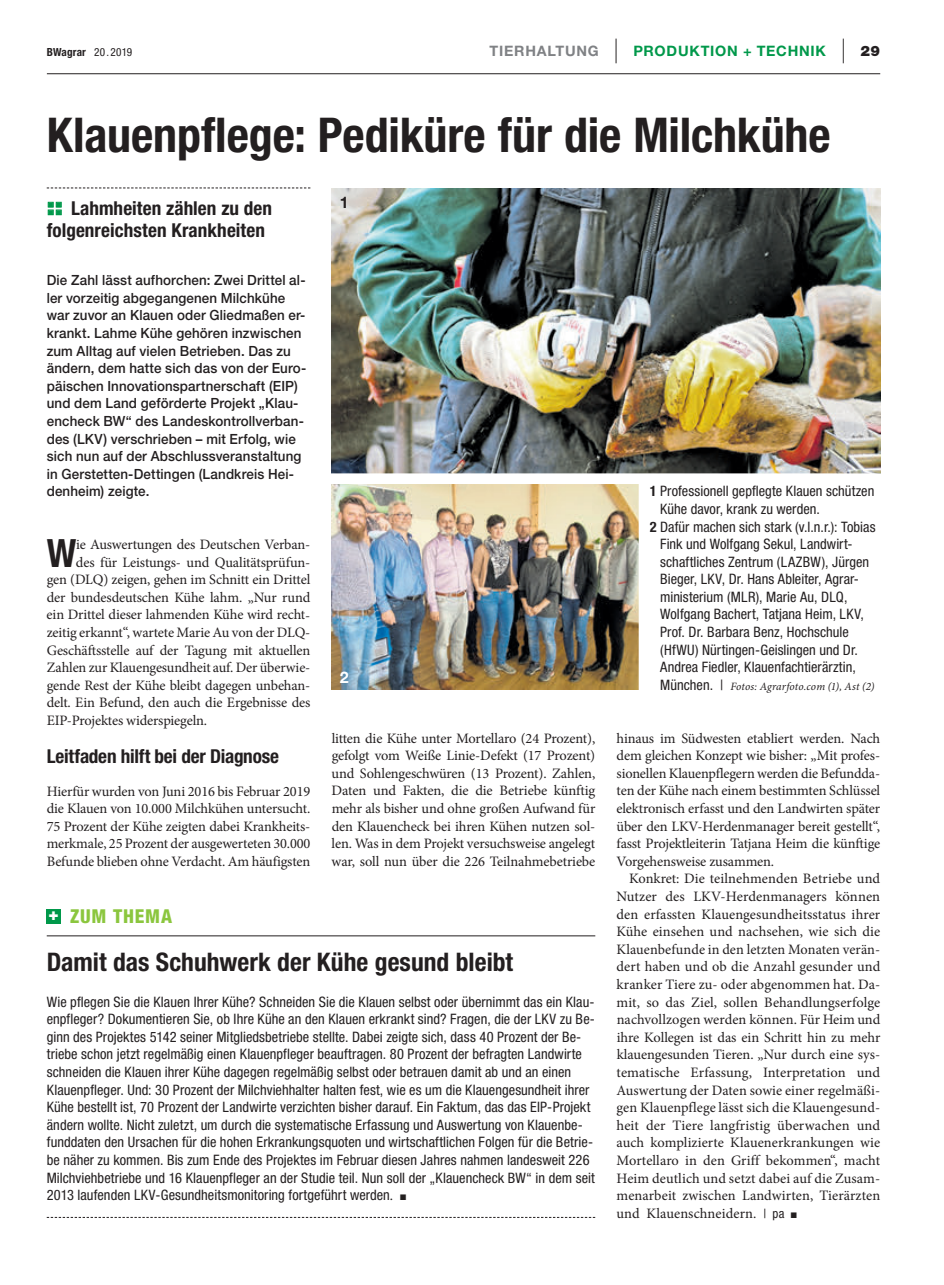
<style>
.page{position:relative;width:944px;height:1285px;background:#fff}
.page>*{position:absolute;margin:0;border:0;box-sizing:border-box;transform-origin:0 0}
.t1{font:700 condensed 48px "Helvetica Neue LT Std";color:#231f20}
.t2{font:700 condensed 39px "Helvetica Neue LT Std";color:#231f20}
.t3{font:700 condensed 25.5px "Helvetica Neue LT Std";color:#231f20}
.t4{font:700 condensed 19.2px/22.4px "Helvetica Neue LT Std";color:#231f20}
.t5{font:800 condensed 19.2px "Helvetica Neue LT Std";letter-spacing:.04em;color:#8bc63e}
.t6{font:900 16.95px "Helvetica Neue LT Std";color:#fff}
.t7{font:700 16.05px "Helvetica Neue LT Std";color:#fff}
.t8{font:700 16.05px "Helvetica Neue LT Std";color:#231f20}
.t9{font:14.4px/17.5px "Minion Pro";letter-spacing:-.01em;color:#231f20;text-align:justify}
.t10{font:condensed 14.4px/17.5px "Helvetica Neue LT Std";letter-spacing:.005em;color:#231f20}
.t11{font:700 14.4px "Helvetica Neue LT Std";letter-spacing:.05em;color:#00984a}
.t12{font:500 14.1px/17.5px "Helvetica Neue LT Std";letter-spacing:.01em;color:#231f20;scale:.95 1}
.t13{font:italic 11.25px "Minion Pro";letter-spacing:.01em;color:#231f20}
.t14{font:700 condensed 11.25px "Helvetica Neue LT Std";letter-spacing:.01em;color:#231f20}
.s1{font-weight:400}
.s2{color:#808285}
.s3{font-weight:100;font-size:24.6px;color:#231f20}
.s4{font-weight:900;color:#231f20}
.s5{font-weight:900;font-stretch:normal;font-size:24px;color:#00984a}
.s6{font-family:"Minion Pro";font-stretch:normal}
.s7{font-weight:700}
.s8{font-family:"Helvetica Neue LT Std";font-style:normal;font-stretch:condensed;font-size:14.4px}
.s9{font-family:"Helvetica Neue LT Std";font-stretch:condensed;font-size:12.75px}
</style>
<div class="page">
<hr style="left:47px;top:73px;width:833px;height:1px;background:#231f20">
<svg style="left:47px;top:187px;width:263px;height:1px"></svg>
<svg style="left:48px;top:201px;width:14px;height:14px"></svg>
<hr style="left:47px;top:935px;width:548px;height:1px;background:#231f20">
<svg style="left:47px;top:1216px;width:548px;height:1px"></svg>
<div style="left:47px;top:909px;width:14px;height:14px;background:#00984a"></div>
<img style="left:332px;top:484px;width:307px;height:205px">
<img style="left:332px;top:188px;width:548px;height:285px">
<p class="t14" style="left:47px;top:46px;width:87px">BWagrar <span class="s1">20 . 2019</span></p>
<p class="t11" style="left:490px;top:42px;width:392px"><span class="s2">TIERHALTUNG</span> <span class="s3">|</span> PRODUKTION + TECHNIK <span class="s3">|</span> <span class="s4">29</span></p>
<h1 class="t1" style="left:47px;top:105px;width:785px">Klauenpflege: Pediküre für die Milchkühe</h1>
<h3 class="t4" style="left:47px;top:196px;width:227px"><span class="s5">::</span> Lahmheiten zählen zu den folgenreichsten Krankheiten</h3>
<p class="t12" style="left:47px;top:271px;width:275px">Die Zahl lässt aufhorchen: Zwei Drittel al&shy;ler vorzeitig abgegangenen Milchkühe war zuvor an Klauen oder Gliedmaßen er&shy;krankt. Lahme Kühe gehören inzwischen zum Alltag auf vielen Betrieben. Das zu ändern, dem hatte sich das von der Euro&shy;päischen Innovationspartnerschaft (EIP) und dem Land geförderte Projekt „Klau&shy;encheck BW“ des Landeskontrollverban&shy;des (LKV) verschrieben – mit Erfolg, wie sich nun auf der Abschlussveranstaltung in Gerstetten-Dettingen (Landkreis Hei&shy;denheim) zeigte.</p>
<h2 class="t2" style="left:47px;top:529px;width:31px">W</h2>
<p class="t9" style="left:76px;top:535px;width:236px">ie Auswertungen des Deutschen Verban-</p>
<p class="t9" style="left:76px;top:553px;width:236px">des für Leistungs- und Qualitätsprüfun-</p>
<p class="t9" style="left:47px;top:570px;width:265px">gen (DLQ) zeigen, gehen im Schnitt ein Drittel</p>
<p class="t9" style="left:47px;top:588px;width:265px">der bundesdeutschen Kühe lahm. „Nur rund</p>
<p class="t9" style="left:47px;top:605px;width:265px">ein Drittel dieser lahmenden Kühe wird recht-</p>
<p class="t9" style="left:47px;top:623px;width:265px">zeitig erkannt“, wartete Marie Au von der DLQ-</p>
<p class="t9" style="left:47px;top:640px;width:265px">Geschäftsstelle auf der Tagung mit aktuellen</p>
<p class="t9" style="left:47px;top:658px;width:265px">Zahlen zur Klauengesundheit auf. Der überwie-</p>
<p class="t9" style="left:47px;top:676px;width:265px">gende Rest der Kühe bleibt dagegen unbehan-</p>
<p class="t9" style="left:47px;top:693px;width:265px">delt. Ein Befund, den auch die Ergebnisse des</p>
<p class="t9" style="left:47px;top:711px;width:162px">EIP-Projektes widerspiegeln.</p>
<h3 class="t4" style="left:47px;top:745px;width:234px">Leitfaden hilft bei der Diagnose</h3>
<p class="t9" style="left:47px;top:781px;width:265px">Hierfür wurden von Juni 2016 bis Februar 2019 die Klauen von 10.000 Milchkühen untersucht.<br>75 Prozent der Kühe zeigten dabei Krankheits&shy;merkmale, 25 Prozent der ausgewerteten 30.000<br>Befunde blieben ohne Verdacht. Am häufigsten</p>
<p class="t8" style="left:340px;top:192px;width:10px">1</p>
<p class="t7" style="left:340px;top:667px;width:10px">2</p>
<p class="t9" style="left:332px;top:728px;width:265px">litten die Kühe unter Mortellaro (24 Prozent), gefolgt vom Weiße Linie-Defekt (17 Prozent) und Sohlengeschwüren (13 Prozent). Zahlen, Daten und Fakten, die die Betriebe künftig mehr als bisher und ohne großen Aufwand für den Klauencheck bei ihren Kühen nutzen sol&shy;len. Was in dem Projekt versuchsweise angelegt war, soll nun über die 226 Teilnahmebetriebe</p>
<h3 class="t5" style="left:70px;top:904px;width:103px">ZUM THEMA</h3>
<h3 class="t3" style="left:47px;top:946px;width:468px">Damit das Schuhwerk der Kühe gesund bleibt</h3>
<p class="t10" style="left:47px;top:992px;width:550px">Wie pflegen Sie die Klauen Ihrer Kühe? Schneiden Sie die Klauen selbst oder übernimmt das ein Klau&shy;enpfleger? Dokumentieren Sie, ob Ihre Kühe an den Klauen erkrankt sind? Fragen, die der LKV zu Be&shy;ginn des Projektes 5142 seiner Mitgliedsbetriebe stellte. Dabei zeigte sich, dass 40 Prozent der Be&shy;triebe schon jetzt regelmäßig einen Klauenpfleger beauftragen. 80 Prozent der befragten Landwirte schneiden die Klauen ihrer Kühe dagegen regelmäßig selbst oder betrauen damit ab und an einen Klauenpfleger. Und: 30 Prozent der Milchviehhalter halten fest, wie es um die Klauengesundheit ihrer Kühe bestellt ist, 70 Prozent der Landwirte verzichten bisher darauf. Ein Faktum, das das EIP-Projekt ändern wollte. Nicht zuletzt, um durch die systematische Erfassung und Auswertung von Klauenbe&shy;funddaten den Ursachen für die hohen Erkrankungsquoten und wirtschaftlichen Folgen für die Betrie&shy;be näher zu kommen. Bis zum Ende des Projektes im Februar diesen Jahres nahmen landesweit 226<br>Milchviehbetriebe und 16 Klauenpfleger an der Studie teil. Nun soll der „Klauencheck BW“ in dem seit 2013 laufenden LKV-Gesundheitsmonitoring fortgeführt werden<span class="s6">.</span> ■</p>
<p class="t6" style="left:49px;top:903px;width:12px">+</p>
<p class="t10" style="left:650px;top:482px;width:226px"><span class="s7">1</span> Professionell gepflegte Klauen schützen</p>
<p class="t10" style="left:660px;top:500px;width:161px">Kühe davor, krank zu werden.</p>
<p class="t10" style="left:650px;top:517px;width:227px"><span class="s7">2</span> Dafür machen sich stark (v.l.n.r.): Tobias</p>
<p class="t10" style="left:660px;top:535px;width:194px">Fink und Wolfgang Sekul, Landwirt-</p>
<p class="t10" style="left:660px;top:553px;width:210px">schaftliches Zentrum (LAZBW), Jürgen</p>
<p class="t10" style="left:660px;top:570px;width:200px">Bieger, LKV, Dr. Hans Ableiter, Agrar-</p>
<p class="t10" style="left:660px;top:588px;width:189px">ministerium (MLR), Marie Au, DLQ,</p>
<p class="t10" style="left:660px;top:605px;width:205px">Wolfgang Bachert, Tatjana Heim, LKV,</p>
<p class="t10" style="left:660px;top:623px;width:190px">Prof. Dr. Barbara Benz, Hochschule</p>
<p class="t10" style="left:660px;top:640px;width:199px">(HfWU) Nürtingen-Geislingen und Dr.</p>
<p class="t10" style="left:660px;top:658px;width:197px">Andrea Fiedler, Klauenfachtierärztin,</p>
<p class="t13" style="left:660px;top:678px;width:216px"><span class="s8">München. |</span> Fotos: Agrarfoto.com (1), Ast (2)</p>
<p class="t9" style="left:616px;top:728px;width:265px">hinaus im Südwesten etabliert werden. Nach dem gleichen Konzept wie bisher: „Mit profes&shy;sionellen Klauenpflegern werden die Befundda&shy;ten der Kühe nach einem bestimmten Schlüssel elektronisch erfasst und den Landwirten später über den LKV-Herdenmanager bereit gestellt“, fasst Projektleiterin Tatjana Heim die künftige Vorgehensweise zusammen.</p>
<p class="t9" style="left:616px;top:869px;width:265px;text-indent:13px">Konkret: Die teilnehmenden Betriebe und Nutzer des LKV-Herdenmanagers können den erfassten Klauengesundheitsstatus ihrer Kühe einsehen und nachsehen, wie sich die Klauenbefunde in den letzten Monaten verän&shy;dert haben und ob die Anzahl gesunder und kranker Tiere zu- oder abgenommen hat. Da&shy;mit, so das Ziel, sollen Behandlungserfolge nachvollzogen werden können. Für Heim und ihre Kollegen ist das ein Schritt hin zu mehr klauengesunden Tieren. „Nur durch eine sys&shy;tematische Erfassung, Interpretation und Auswertung der Daten sowie einer regelmäßi&shy;gen Klauenpflege lässt sich die Klauengesund&shy;heit der Tiere langfristig überwachen und auch komplizierte Klauenerkrankungen wie Mortellaro in den Griff bekommen“, macht Heim deutlich und setzt dabei auf die Zusam&shy;menarbeit zwischen Landwirten, Tierärzten und Klauenschneidern. <span class="s9">| pa</span> ■</p>
</div>
